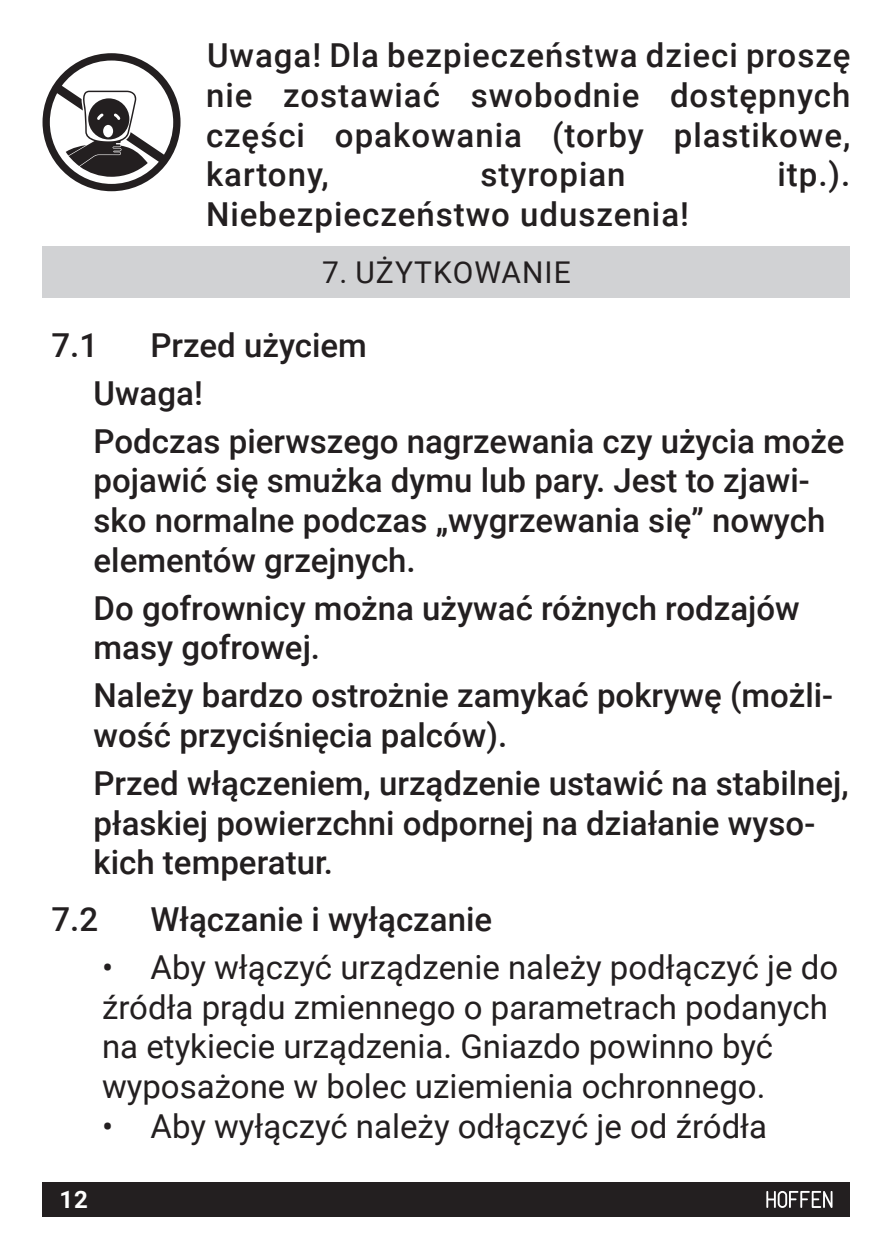
<style>
.page{position:relative;width:893px;height:1259px;background:#fff}
.page>*{position:absolute;margin:0;border:0;box-sizing:border-box;transform-origin:0 0}
.normalny{font:500 33px/39.6px "Roboto";color:#231f20}
.normalny-2{font:33px/39.6px "Roboto";color:#231f20}
.normalny-3{font:500 33px "Roboto";letter-spacing:.03em;color:#231f20}
.TYTULY_ROZDZIALOW{font:30px "Roboto";letter-spacing:.035em;color:#231f20}
.t1{font:700 24px "Roboto";color:#fff}
</style>
<div class="page">
<div style="left:43px;top:1182px;width:807px;height:34px;background:#231f20"></div>
<svg style="left:766px;top:1191px;width:66px;height:17px"></svg>
<div style="left:43px;top:247px;width:807px;height:51px;background:#d1d2d4"></div>
<svg style="left:43px;top:53px;width:138px;height:138px"></svg>
<p class="normalny" style="left:206px;top:35px;width:646px;text-align:justify">Uwaga! Dla bezpieczeństwa dzieci proszę nie zostawiać swobodnie dostępnych części opakowania (torby plastikowe, kartony,</p>
<p class="normalny-3" style="left:481px;top:151px;width:146px">styropian</p>
<p class="normalny" style="left:777px;top:153px;width:74px">itp.).</p>
<p class="normalny-3" style="left:206px;top:191px;width:484px">Niebezpieczeństwo uduszenia!</p>
<p class="TYTULY_ROZDZIALOW" style="left:322px;top:252px;width:250px">7. UŻYTKOWANIE</p>
<p class="normalny" style="left:52px;top:324px;width:48px">7.1</p>
<p class="normalny" style="left:151px;top:324px;width:218px">Przed użyciem</p>
<p class="normalny" style="left:94px;top:372px;width:111px">Uwaga!</p>
<p class="normalny" style="left:94px;top:420px;width:752px">Podczas pierwszego nagrzewania czy użycia może pojawić się smużka dymu lub pary. Jest to zjawi&shy;sko normalne podczas „wygrzewania się” nowych elementów grzejnych.</p>
<p class="normalny" style="left:94px;top:587px;width:708px">Do gofrownicy można używać różnych rodzajów masy gofrowej.</p>
<p class="normalny" style="left:94px;top:674px;width:741px">Należy bardzo ostrożnie zamykać pokrywę (możli&shy;wość przyciśnięcia palców).</p>
<p class="normalny" style="left:94px;top:762px;width:757px">Przed włączeniem, urządzenie ustawić na stabilnej, płaskiej powierzchni odpornej na działanie wyso&shy;kich temperatur.</p>
<p class="normalny" style="left:52px;top:898px;width:48px">7.2</p>
<p class="normalny" style="left:151px;top:898px;width:343px">Włączanie i wyłączanie</p>
<p class="normalny-2" style="left:102px;top:946px;width:738px">• Aby włączyć urządzenie należy podłączyć je do źródła prądu zmiennego o parametrach podanych na etykiecie urządzenia. Gniazdo powinno być wyposażone w bolec uziemienia ochronnego.</p>
<p class="normalny-2" style="left:102px;top:1104px;width:667px">• Aby wyłączyć należy odłączyć je od źródła</p>
<p class="t1" style="left:60px;top:1183px;width:30px">12</p>
</div>
